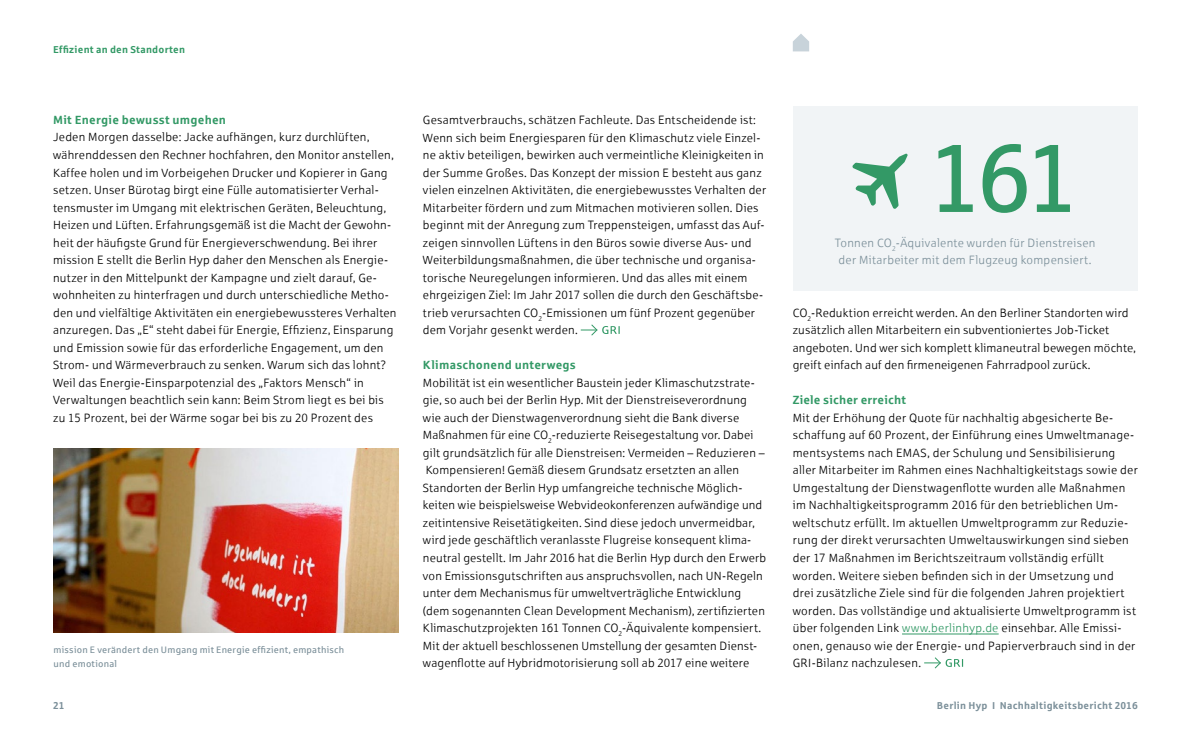
<style>
.page{position:relative;width:1191px;height:745px;background:#fff}
.page>*{position:absolute;margin:0;border:0;box-sizing:border-box;transform-origin:0 0}
.t1{font:96.25px "Sparkasse Rg";color:#396}
.t2{font:11.88px/17.5px "Sparkasse Lt";letter-spacing:.015em;color:#000}
.t3{font:11.88px/17.5px "Sparkasse Lt";letter-spacing:.02em;color:#7c909a;text-align:center}
.t4{font:700 11.88px "Sparkasse Rg";letter-spacing:.02em;color:#396}
.t5{font:700 10px "Sparkasse Rg";letter-spacing:.025em;color:#7c909a}
.t6{font:700 10px "Sparkasse Rg";letter-spacing:.025em;color:#396}
.t7{font:9.38px/13.8px "Sparkasse Rg";letter-spacing:.02em;color:#7c909a}
.s1{color:#396}
</style>
<div class="page">
<svg style="left:793px;top:34px;width:16px;height:17px"></svg>
<svg style="left:581px;top:324px;width:38px;height:12px"></svg>
<hr style="left:902px;top:633px;width:96px;height:1px;background:#396">
<svg style="left:924px;top:657px;width:39px;height:11px"></svg>
<img style="left:53px;top:448px;width:345px;height:183px">
<div style="left:793px;top:106px;width:344px;height:184px;background:#f1f4f6"></div>
<svg style="left:852px;top:153px;width:56px;height:56px"></svg>
<p class="t6" style="left:53px;top:43px;width:133px">Effizient an den Standorten</p>
<p class="t4" style="left:53px;top:112px;width:174px">Mit Energie bewusst umgehen</p>
<p class="t2" style="left:53px;top:128px;width:345px">Jeden Morgen dasselbe: Jacke aufhängen, kurz durchlüften, währenddessen den Rechner hochfahren, den Monitor anstellen, Kaffee holen und im Vorbeigehen Drucker und Kopierer in Gang setzen. Unser Bürotag birgt eine Fülle automatisierter Verhal&shy;tensmuster im Umgang mit elektrischen Geräten, Beleuchtung, Heizen und Lüften. Erfahrungsgemäß ist die Macht der Gewohn&shy;heit der häufigste Grund für Energieverschwendung. Bei ihrer mission E stellt die Berlin Hyp daher den Menschen als Energie&shy;nutzer in den Mittelpunkt der Kampagne und zielt darauf, Ge&shy;wohnheiten zu hinterfragen und durch unterschiedliche Metho&shy;den und vielfältige Aktivitäten ein energiebewussteres Verhalten anzuregen. Das „E“ steht dabei für Energie, Effizienz, Einsparung und Emission sowie für das erforderliche Engagement, um den Strom- und Wärmeverbrauch zu senken. Warum sich das lohnt?<br>Weil das Energie-Einsparpotenzial des „Faktors Mensch“ in Verwaltungen beachtlich sein kann: Beim Strom liegt es bei bis zu 15 Prozent, bei der Wärme sogar bei bis zu 20 Prozent des</p>
<p class="t7" style="left:54px;top:642px;width:292px">mission E verändert den Umgang mit Energie effizient, empathisch und emotional</p>
<p class="t2" style="left:423px;top:111px;width:344px">Gesamtverbrauchs, schätzen Fachleute. Das Entscheidende ist:<br>Wenn sich beim Energiesparen für den Klimaschutz viele Einzel&shy;ne aktiv beteiligen, bewirken auch vermeintliche Kleinigkeiten in der Summe Großes. Das Konzept der mission E besteht aus ganz vielen einzelnen Aktivitäten, die energiebewusstes Verhalten der Mitarbeiter fördern und zum Mitmachen motivieren sollen. Dies beginnt mit der Anregung zum Treppensteigen, umfasst das Auf&shy;zeigen sinnvollen Lüftens in den Büros sowie diverse Aus- und Weiterbildungsmaßnahmen, die über technische und organisa&shy;torische Neuregelungen informieren. Und das alles mit einem ehrgeizigen Ziel: Im Jahr 2017 sollen die durch den Geschäftsbe&shy;trieb verursachten CO<sub>2</sub>-Emissionen um fünf Prozent gegenüber dem Vorjahr gesenkt werden.</p>
<p class="t4" style="left:423px;top:357px;width:154px">Klimaschonend unterwegs</p>
<p class="t2" style="left:423px;top:373px;width:345px">Mobilität ist ein wesentlicher Baustein jeder Klimaschutzstrate&shy;gie, so auch bei der Berlin Hyp. Mit der Dienstreiseverordnung wie auch der Dienstwagenverordnung sieht die Bank diverse Maßnahmen für eine CO<sub>2</sub>-reduzierte Reisegestaltung vor. Dabei gilt grundsätzlich für alle Dienstreisen: Vermeiden – Reduzieren – Kompensieren! Gemäß diesem Grundsatz ersetzten an allen Standorten der Berlin Hyp umfangreiche technische Möglich&shy;keiten wie beispielsweise Webvideokonferenzen aufwändige und zeitintensive Reisetätigkeiten. Sind diese jedoch unvermeidbar, wird jede geschäftlich veranlasste Flugreise konsequent klima&shy;neutral gestellt. Im Jahr 2016 hat die Berlin Hyp durch den Erwerb von Emissionsgutschriften aus anspruchsvollen, nach UN-Regeln unter dem Mechanismus für umweltverträgliche Entwicklung (dem sogenannten Clean Development Mechanism), zertifizierten Klimaschutzprojekten 161 Tonnen CO<sub>2</sub>-Äquivalente kompensiert.<br>Mit der aktuell beschlossenen Umstellung der gesamten Dienst&shy;wagenflotte auf Hybridmotorisierung soll ab 2017 eine weitere</p>
<h1 class="t1" style="left:928px;top:119px;width:154px">161</h1>
<p class="t3" style="left:834px;top:233px;width:262px">Tonnen CO<sub>2</sub>-Äquivalente wurden für Dienstreisen der Mitarbeiter mit dem Flugzeug kompensiert.</p>
<p class="t2" style="left:793px;top:303px;width:345px">CO<sub>2</sub>-Reduktion erreicht werden. An den Berliner Standorten wird zusätzlich allen Mitarbeitern ein subventioniertes Job-Ticket angeboten. Und wer sich komplett klimaneutral bewegen möchte, greift einfach auf den firmeneigenen Fahrradpool zurück.</p>
<p class="t4" style="left:793px;top:392px;width:115px">Ziele sicher erreicht</p>
<p class="t2" style="left:793px;top:408px;width:346px">Mit der Erhöhung der Quote für nachhaltig abgesicherte Be&shy;schaffung auf 60 Prozent, der Einführung eines Umweltmanage&shy;mentsystems nach EMAS, der Schulung und Sensibilisierung aller Mitarbeiter im Rahmen eines Nachhaltigkeitstags sowie der Umgestaltung der Dienstwagenflotte wurden alle Maßnahmen im Nachhaltigkeitsprogramm 2016 für den betrieblichen Um&shy;weltschutz erfüllt. Im aktuellen Umweltprogramm zur Reduzie&shy;rung der direkt verursachten Umweltauswirkungen sind sieben der 17 Maßnahmen im Berichtszeitraum vollständig erfüllt worden. Weitere sieben befinden sich in der Umsetzung und<br>drei zusätzliche Ziele sind für die folgenden Jahren projektiert worden. Das vollständige und aktualisierte Umweltprogramm ist über folgenden Link <span class="s1">www.berlinhyp.de</span> einsehbar. Alle Emissi&shy;onen, genauso wie der Energie- und Papierverbrauch sind in der GRI-Bilanz nachzulesen.</p>
<p class="t5" style="left:53px;top:698px;width:13px">21</p>
<p class="t5" style="left:937px;top:698px;width:202px">Berlin Hyp I Nachhaltigkeitsbericht 2016</p>
</div>
